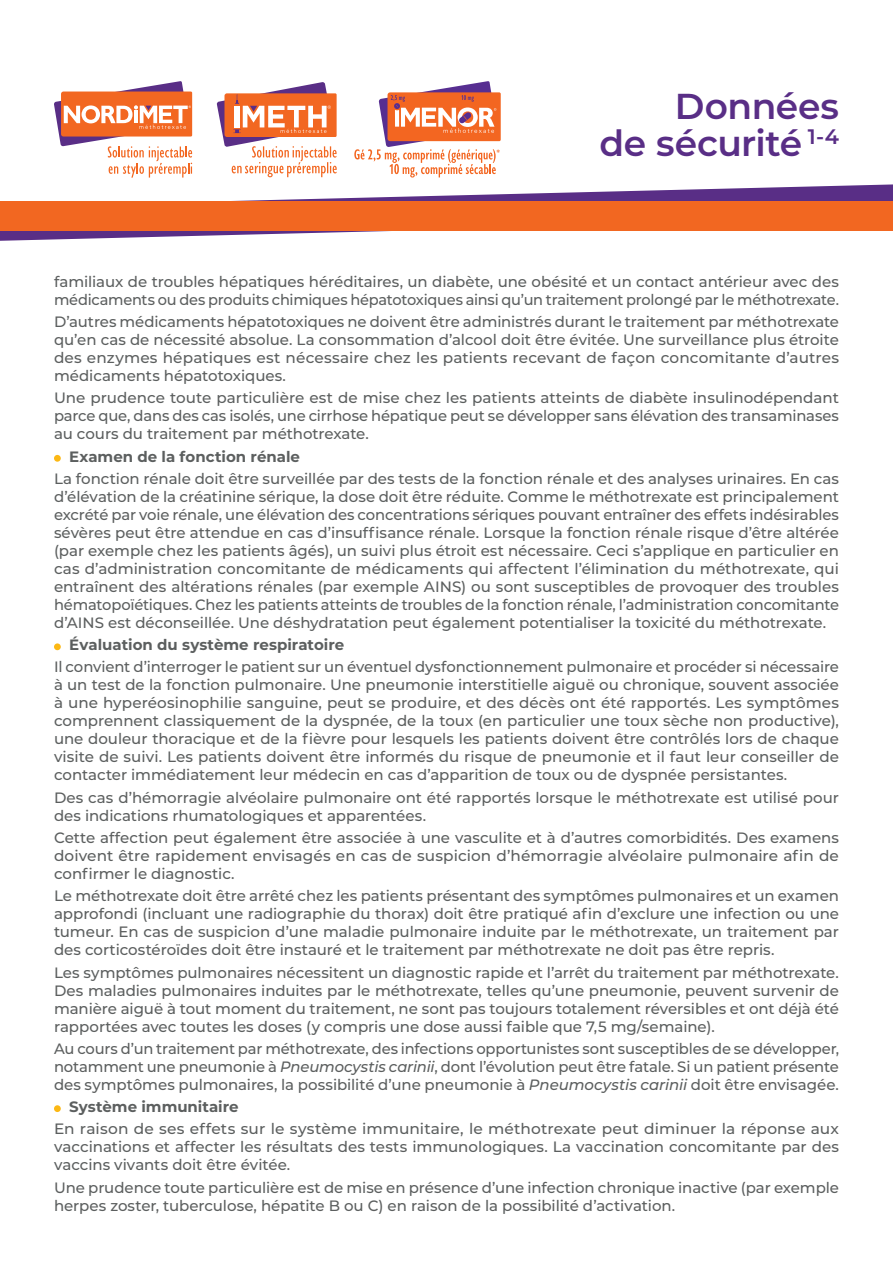
<style>
.page{position:relative;width:893px;height:1263px;background:#fff}
.page>*{position:absolute;margin:0;border:0;box-sizing:border-box;transform-origin:0 0}
.t1{font:600 36px "Montserrat";letter-spacing:-.01em;color:#592e86}
.TXT_STD{font:500 15px/18px "Montserrat";letter-spacing:-.005em;color:#5c5f5f;text-align:justify}
.TXT_STD-2{font:700 15px "Montserrat";color:#5c5f5f}
.s1{font-style:italic}
</style>
<div class="page">
<svg style="left:0;top:184px;width:893px;height:57px"></svg>
<div style="left:0;top:201px;width:893px;height:30px;background:#f26721"></div>
<div style="left:54px;top:455px;width:7px;height:7px;background:#fcb814;border-radius:50%"></div>
<div style="left:54px;top:643px;width:7px;height:7px;background:#fcb814;border-radius:50%"></div>
<div style="left:54px;top:1105px;width:7px;height:7px;background:#fcb814;border-radius:50%"></div>
<svg style="left:54px;top:81px;width:138px;height:97px"></svg>
<svg style="left:217px;top:82px;width:120px;height:95px"></svg>
<svg style="left:354px;top:81px;width:147px;height:97px"></svg>
<p class="t1" style="left:675px;top:81px;width:165px">Données</p>
<p class="t1" style="left:600px;top:118px;width:241px">de sécurité <sup>1-4</sup></p>
<p class="TXT_STD" style="left:54px;top:272px;width:786px">familiaux de troubles hépatiques héréditaires, un diabète, une obésité et un contact antérieur avec des médicaments ou des produits chimiques hépatotoxiques ainsi qu’un traitement prolongé par le méthotrexate.</p>
<p class="TXT_STD" style="left:54px;top:312px;width:786px">D’autres médicaments hépatotoxiques ne doivent être administrés durant le traitement par méthotrexate qu’en cas de nécessité absolue. La consommation d’alcool doit être évitée. Une surveillance plus étroite des enzymes hépatiques est nécessaire chez les patients recevant de façon concomitante d’autres médicaments hépatotoxiques.</p>
<p class="TXT_STD" style="left:54px;top:388px;width:786px">Une prudence toute particulière est de mise chez les patients atteints de diabète insulinodépendant parce que, dans des cas isolés, une cirrhose hépatique peut se développer sans élévation des transaminases au cours du traitement par méthotrexate.</p>
<p class="TXT_STD-2" style="left:69px;top:445px;width:232px">Examen de la fonction rénale</p>
<p class="TXT_STD" style="left:54px;top:469px;width:786px">La fonction rénale doit être surveillée par des tests de la fonction rénale et des analyses urinaires. En cas d’élévation de la créatinine sérique, la dose doit être réduite. Comme le méthotrexate est principalement excrété par voie rénale, une élévation des concentrations sériques pouvant entraîner des effets indésirables sévères peut être attendue en cas d’insuffisance rénale. Lorsque la fonction rénale risque d’être altérée (par exemple chez les patients âgés), un suivi plus étroit est nécessaire. Ceci s’applique en particulier en cas d’administration concomitante de médicaments qui affectent l’élimination du méthotrexate, qui entraînent des altérations rénales (par exemple AINS) ou sont susceptibles de provoquer des troubles hématopoïétiques. Chez les patients atteints de troubles de la fonction rénale, l’administration concomitante d’AINS est déconseillée. Une déshydratation peut également potentialiser la toxicité du méthotrexate.</p>
<p class="TXT_STD-2" style="left:69px;top:634px;width:276px">Évaluation du système respiratoire</p>
<p class="TXT_STD" style="left:54px;top:657px;width:786px">Il convient d’interroger le patient sur un éventuel dysfonctionnement pulmonaire et procéder si nécessaire à un test de la fonction pulmonaire. Une pneumonie interstitielle aiguë ou chronique, souvent associée à une hyperéosinophilie sanguine, peut se produire, et des décès ont été rapportés. Les symptômes comprennent classiquement de la dyspnée, de la toux (en particulier une toux sèche non productive), une douleur thoracique et de la fièvre pour lesquels les patients doivent être contrôlés lors de chaque visite de suivi. Les patients doivent être informés du risque de pneumonie et il faut leur conseiller de contacter immédiatement leur médecin en cas d’apparition de toux ou de dyspnée persistantes.</p>
<p class="TXT_STD" style="left:54px;top:788px;width:786px">Des cas d’hémorragie alvéolaire pulmonaire ont été rapportés lorsque le méthotrexate est utilisé pour des indications rhumatologiques et apparentées.</p>
<p class="TXT_STD" style="left:54px;top:828px;width:786px">Cette affection peut également être associée à une vasculite et à d’autres comorbidités. Des examens doivent être rapidement envisagés en cas de suspicion d’hémorragie alvéolaire pulmonaire afin de confirmer le diagnostic.</p>
<p class="TXT_STD" style="left:54px;top:886px;width:786px">Le méthotrexate doit être arrêté chez les patients présentant des symptômes pulmonaires et un examen approfondi (incluant une radiographie du thorax) doit être pratiqué afin d’exclure une infection ou une tumeur. En cas de suspicion d’une maladie pulmonaire induite par le méthotrexate, un traitement par des corticostéroïdes doit être instauré et le traitement par méthotrexate ne doit pas être repris.</p>
<p class="TXT_STD" style="left:54px;top:962px;width:786px">Les symptômes pulmonaires nécessitent un diagnostic rapide et l’arrêt du traitement par méthotrexate.<br>Des maladies pulmonaires induites par le méthotrexate, telles qu’une pneumonie, peuvent survenir de manière aiguë à tout moment du traitement, ne sont pas toujours totalement réversibles et ont déjà été rapportées avec toutes les doses (y compris une dose aussi faible que 7,5 mg/semaine).</p>
<p class="TXT_STD" style="left:54px;top:1039px;width:786px">Au cours d’un traitement par méthotrexate, des infections opportunistes sont susceptibles de se développer, notamment une pneumonie à <span class="s1">Pneumocystis carinii</span>, dont l’évolution peut être fatale. Si un patient présente des symptômes pulmonaires, la possibilité d’une pneumonie à <span class="s1">Pneumocystis carinii</span> doit être envisagée.</p>
<p class="TXT_STD-2" style="left:69px;top:1096px;width:171px">Système immunitaire</p>
<p class="TXT_STD" style="left:54px;top:1119px;width:786px">En raison de ses effets sur le système immunitaire, le méthotrexate peut diminuer la réponse aux vaccinations et affecter les résultats des tests immunologiques. La vaccination concomitante par des vaccins vivants doit être évitée.</p>
<p class="TXT_STD" style="left:54px;top:1177px;width:787px">Une prudence toute particulière est de mise en présence d’une infection chronique inactive (par exemple herpes zoster, tuberculose, hépatite B ou C) en raison de la possibilité d’activation.</p>
</div>
